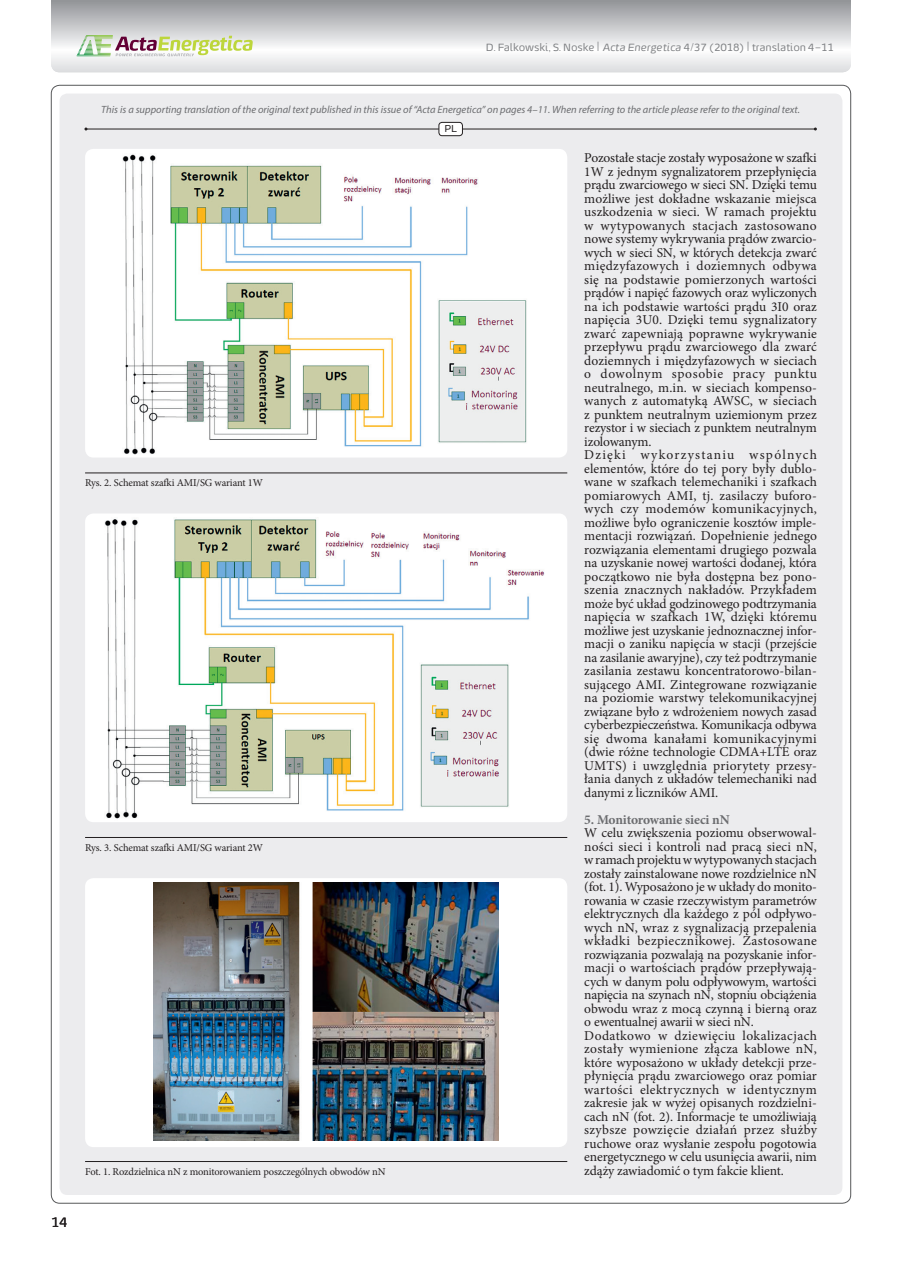
<style>
.page{position:relative;width:902px;height:1263px;background:#fff}
.page>*{position:absolute;margin:0;border:0;box-sizing:border-box;transform-origin:0 0}
.t1{font:13.5px/13.5px "Minion Pro";color:#231f20}
.t2{font:700 13.5px "Minion Pro";letter-spacing:-.015em;color:#6c6d70}
.t3{font:13.5px "Energa";color:#231f20}
.t4{font:italic 10.5px "Myriad Pro";color:#6c6d70}
.t5{font:10.5px "Minion Pro";letter-spacing:-.01em;color:#231f20}
.t6{font:10.5px "Energa";letter-spacing:-.01em;color:#808285}
.t7{font:10.05px "Energa";color:#231f20}
.s1{font-size:13.5px}
.s2{font-style:italic}
</style>
<div class="page">
<svg style="left:51px;top:0;width:799px;height:72px"></svg>
<div style="left:60px;top:94px;width:782px;height:1101px;background:#ececee;border-radius:8px"></div>
<svg style="left:76px;top:35px;width:177px;height:21px"></svg>
<hr style="left:86px;top:129px;width:729px;height:1px;background:#231f20">
<div style="left:439px;top:122px;width:23px;height:14px;background:#fff;border-radius:3px"></div>
<div style="left:438px;top:122px;width:25px;height:14px;border:1px solid #231f20;border-radius:3px"></div>
<hr style="left:85px;top:473px;width:482px;height:1px;background:#231f20">
<hr style="left:85px;top:837px;width:482px;height:1px;background:#231f20">
<hr style="left:85px;top:1161px;width:482px;height:1px;background:#231f20">
<div style="left:85px;top:149px;width:482px;height:309px;background:#fff;border-radius:9px"></div>
<img style="left:123px;top:154px;width:404px;height:300px">
<div style="left:85px;top:513px;width:482px;height:309px;background:#fff;border-radius:9px"></div>
<img style="left:105px;top:519px;width:440px;height:300px">
<div style="left:85px;top:878px;width:482px;height:269px;background:#fff;border-radius:9px"></div>
<img style="left:153px;top:883px;width:346px;height:257px">
<p class="t6" style="left:486px;top:41px;width:349px">D. Falkowski, S. Noske <span class="s1">|</span> <span class="s2">Acta Energetica</span> 4/37 (2018) <span class="s1">|</span> translation 4–11</p>
<p class="t3" style="left:51px;top:1213px;width:18px">14</p>
<p class="t4" style="left:101px;top:103px;width:700px">This is a supporting translation of the original text published in this issue of “Acta Energetica” on pages 4–11. When referring to the article please refer to the original text.</p>
<p class="t5" style="left:85px;top:476px;width:179px">Rys. 2. Schemat szafki AMI/SG wariant 1W</p>
<p class="t7" style="left:444px;top:122px;width:14px">PL</p>
<p class="t5" style="left:85px;top:840px;width:179px">Rys. 3. Schemat szafki AMI/SG wariant 2W</p>
<p class="t5" style="left:85px;top:1164px;width:302px">Fot. 1. Rozdzielnica nN z monitorowaniem poszczególnych obwodów nN</p>
<p class="t1" style="left:584px;top:151px;width:234px">Pozostałe stacje zostały wyposażone w szafki 1W z jednym sygnalizatorem przepłynięcia prądu zwarciowego w sieci SN. Dzięki temu możliwe jest dokładne wskazanie miejsca uszkodzenia w sieci. W ramach projektu w wytypowanych stacjach zastosowano nowe systemy wykrywania prądów zwarcio&shy;wych w sieci SN, w których detekcja zwarć międzyfazowych i doziemnych odbywa się na podstawie pomierzonych wartości prądów i napięć fazowych oraz wyliczonych na ich podstawie wartości prądu 3I0 oraz napięcia 3U0. Dzięki temu sygnalizatory zwarć zapewniają poprawne wykrywanie przepływu prądu zwarciowego dla zwarć doziemnych i międzyfazowych w sieciach o dowolnym sposobie pracy punktu neutralnego, m.in. w sieciach kompenso&shy;wanych z automatyką AWSC, w sieciach z punktem neutralnym uziemionym przez rezystor i w sieciach z punktem neutralnym izolowanym.<br>Dzięki wykorzystaniu wspólnych elementów, które do tej pory były dublo&shy;wane w szafkach telemechaniki i szafkach pomiarowych AMI, tj. zasilaczy buforo&shy;wych czy modemów komunikacyjnych, możliwe było ograniczenie kosztów imple&shy;mentacji rozwiązań. Dopełnienie jednego rozwiązania elementami drugiego pozwala na uzyskanie nowej wartości dodanej, która początkowo nie była dostępna bez pono&shy;szenia znacznych nakładów. Przykładem może być układ godzinowego podtrzymania napięcia w szafkach 1W, dzięki któremu możliwe jest uzyskanie jednoznacznej infor&shy;macji o zaniku napięcia w stacji (przejście na zasilanie awaryjne), czy też podtrzymanie zasilania zestawu koncentratorowo-bilan&shy;sującego AMI. Zintegrowane rozwiązanie na poziomie warstwy telekomunikacyjnej związane było z wdrożeniem nowych zasad cyberbezpieczeństwa. Komunikacja odbywa się dwoma kanałami komunikacyjnymi (dwie różne technologie CDMA+LTE oraz UMTS) i uwzględnia priorytety przesy&shy;łania danych z układów telemechaniki nad danymi z liczników AMI.</p>
<p class="t2" style="left:584px;top:810px;width:147px">5. Monitorowanie sieci nN</p>
<p class="t1" style="left:584px;top:826px;width:234px">W celu zwiększenia poziomu obserwowal&shy;ności sieci i kontroli nad pracą sieci nN, w ramach projektu w wytypowanych stacjach zostały zainstalowane nowe rozdzielnice nN (fot. 1). Wyposażono je w układy do monito&shy;rowania w czasie rzeczywistym parametrów elektrycznych dla każdego z pól odpływo&shy;wych nN, wraz z sygnalizacją przepalenia wkładki bezpiecznikowej. Zastosowane rozwiązania pozwalają na pozyskanie infor&shy;macji o wartościach prądów przepływają&shy;cych w danym polu odpływowym, wartości napięcia na szynach nN, stopniu obciążenia obwodu wraz z mocą czynną i bierną oraz o ewentualnej awarii w sieci nN.<br>Dodatkowo w dziewięciu lokalizacjach zostały wymienione złącza kablowe nN, które wyposażono w układy detekcji prze&shy;płynięcia prądu zwarciowego oraz pomiar wartości elektrycznych w identycznym zakresie jak w wyżej opisanych rozdzielni&shy;cach nN (fot. 2). Informacje te umożliwiają szybsze powzięcie działań przez służby ruchowe oraz wysłanie zespołu pogotowia energetycznego w celu usunięcia awarii, nim zdąży zawiadomić o tym fakcie klient.</p>
</div>
